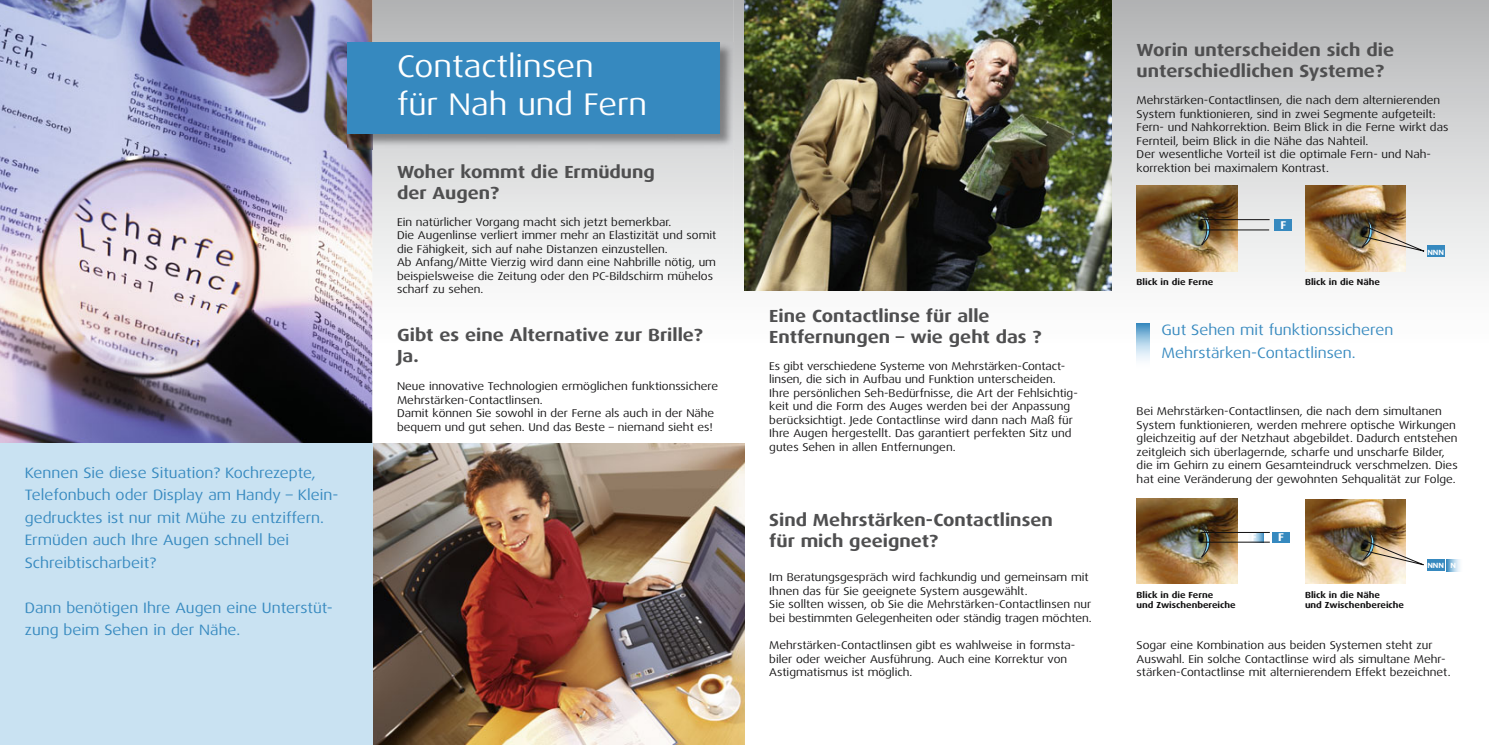
<style>
.page{position:relative;width:1489px;height:745px;background:#fff}
.page>*{position:absolute;margin:0;border:0;box-sizing:border-box;transform-origin:0 0}
.t1{font:31.25px/37.5px "Dax Wide";color:#fff}
.t2{font:700 17.5px/21px "Dax Wide";color:#4f4f50}
.t3{font:15px/22.5px "Dax Wide";color:#3689bf}
.t4{font:11.25px/13.5px "Dax Wide";color:#100f10}
.t5{font:700 11.25px "Dax Wide";color:#fff}
.t6{font:700 8.75px/10.5px "Dax Wide";color:#100f10}
.t7{font:700 7.5px "Dax Wide";color:#fff}
</style>
<div class="page">
<svg style="left:372px;top:0;width:361px;height:400px"></svg>
<svg style="left:733px;top:0;width:373px;height:291px"></svg>
<svg style="left:1106px;top:0;width:382px;height:361px"></svg>
<img style="left:372px;top:443px;width:372px;height:301px">
<img style="left:0;top:0;width:372px;height:443px">
<div style="left:0;top:443px;width:372px;height:301px;background:#c9e2f2"></div>
<img style="left:1136px;top:323px;width:13px;height:38px">
<img style="left:347px;top:42px;width:387px;height:107px">
<div style="left:347px;top:43px;width:372px;height:90px;background:#3689bf"></div>
<img style="left:744px;top:0;width:367px;height:290px">
<img style="left:1136px;top:186px;width:101px;height:85px">
<svg style="left:1201px;top:214px;width:8px;height:30px"></svg>
<hr style="left:1200px;top:219px;width:69px;height:1px;background:#100f10">
<hr style="left:1200px;top:229px;width:68px;height:1px;background:#100f10">
<div style="left:1273px;top:219px;width:18px;height:11px;background:#3689bf"></div>
<img style="left:1304px;top:186px;width:101px;height:85px">
<img style="left:1360px;top:218px;width:67px;height:34px">
<div style="left:1426px;top:245px;width:18px;height:12px;background:#3689bf"></div>
<img style="left:1136px;top:498px;width:101px;height:85px">
<svg style="left:1201px;top:526px;width:8px;height:30px"></svg>
<svg style="left:1251px;top:533px;width:12px;height:8px"></svg>
<hr style="left:1201px;top:532px;width:68px;height:1px;background:#100f10">
<hr style="left:1201px;top:541px;width:68px;height:1px;background:#100f10">
<div style="left:1272px;top:531px;width:17px;height:10px;background:#3689bf"></div>
<img style="left:1305px;top:499px;width:100px;height:84px">
<img style="left:1360px;top:530px;width:64px;height:35px">
<svg style="left:1446px;top:559px;width:14px;height:12px"></svg>
<div style="left:1426px;top:559px;width:18px;height:11px;background:#3689bf"></div>
<h3 class="t3" style="left:25px;top:461px;width:315px">Kennen Sie diese Situation? Kochrezepte, Telefonbuch oder Display am Handy – Klein&shy;gedrucktes ist nur mit Mühe zu entziffern.<br>Ermüden auch Ihre Augen schnell bei Schreibtisch arbeit?</h3>
<h3 class="t3" style="left:25px;top:596px;width:309px">Dann benötigen Ihre Augen eine Unterstüt&shy;zung beim Sehen in der Nähe.</h3>
<h1 class="t1" style="left:397px;top:49px;width:251px">Contactlinsen<br>für Nah und Fern</h1>
<h2 class="t2" style="left:397px;top:162px;width:259px">Woher kommt die Ermüdung der Augen?</h2>
<p class="t4" style="left:397px;top:215px;width:321px">Ein natürlicher Vorgang macht sich jetzt bemerkbar.<br>Die Augenlinse verliert immer mehr an Elastizität und somit die Fähigkeit, sich auf nahe Distanzen einzustellen.<br>Ab Anfang/Mitte Vierzig wird dann eine Nahbrille nötig, um beispielsweise die Zeitung oder den PC-Bildschirm mühelos scharf zu sehen.</p>
<h2 class="t2" style="left:397px;top:325px;width:307px">Gibt es eine Alternative zur Brille?<br>Ja.</h2>
<p class="t4" style="left:397px;top:380px;width:322px">Neue innovative Technologien ermöglichen funktions sichere Mehrstärken-Contactlinsen.<br>Damit können Sie sowohl in der Ferne als auch in der Nähe bequem und gut sehen. Und das Beste – niemand sieht es!</p>
<h2 class="t2" style="left:769px;top:305px;width:273px">Eine Contactlinse für alle<br>Entfernungen – wie geht das ?</h2>
<p class="t4" style="left:769px;top:359px;width:310px">Es gibt verschiedene Systeme von Mehrstärken-Contact&shy;linsen, die sich in Aufbau und Funktion unterscheiden.<br>Ihre persönlichen Seh-Bedürfnisse, die Art der Fehlsichtig&shy;keit und die Form des Auges werden bei der Anpassung berücksichtigt. Jede Contactlinse wird dann nach Maß für Ihre Augen hergestellt. Das garantiert perfekten Sitz und gutes Sehen in allen Entfernungen.</p>
<h2 class="t2" style="left:769px;top:509px;width:285px">Sind Mehrstärken-Contactlinsen für mich geeignet?</h2>
<p class="t4" style="left:769px;top:571px;width:324px">Im Beratungsgespräch wird fachkundig und gemeinsam mit Ihnen das für Sie geeignete System ausgewählt.<br>Sie sollten wissen, ob Sie die Mehrstärken-Contactlinsen nur bei bestimmten Gelegenheiten oder ständig tragen möchten.</p>
<p class="t4" style="left:769px;top:638px;width:307px">Mehrstärken-Contactlinsen gibt es wahlweise in formsta&shy;biler oder weicher Ausführung. Auch eine Korrektur von<br>Astigmatismus ist möglich.</p>
<h2 class="t2" style="left:1136px;top:40px;width:259px">Worin unterscheiden sich die unterschiedlichen Systeme?</h2>
<p class="t4" style="left:1136px;top:94px;width:313px">Mehrstärken-Contactlinsen, die nach dem alternierenden System funktionieren, sind in zwei Segmente aufgeteilt:<br>Fern- und Nahkorrektion. Beim Blick in die Ferne wirkt das Fernteil, beim Blick in die Nähe das Nahteil.<br>Der wesentliche Vorteil ist die optimale Fern- und Nah&shy;korrektion bei maximalem Kontrast.</p>
<p class="t5" style="left:1280px;top:219px;width:7px">F</p>
<p class="t6" style="left:1136px;top:276px;width:78px">Blick in die Ferne</p>
<p class="t6" style="left:1304px;top:276px;width:76px">Blick in die Nähe</p>
<h3 class="t3" style="left:1161px;top:319px;width:233px">Gut Sehen mit funktionssicheren<br>Mehrstärken-Contactlinsen.</h3>
<p class="t7" style="left:1427px;top:248px;width:18px">NNN</p>
<p class="t4" style="left:1136px;top:405px;width:322px">Bei Mehrstärken-Contactlinsen, die nach dem simultanen System funktionieren, werden mehrere optische Wirkungen gleichzeitig auf der Netzhaut abgebildet. Dadurch entstehen zeitgleich sich überlagernde, scharfe und unscharfe Bilder, die im Gehirn zu einem Gesamteindruck verschmelzen. Dies hat eine Veränderung der gewohnten Sehqualität zur Folge.</p>
<p class="t5" style="left:1250px;top:531px;width:7px">F</p>
<p class="t5" style="left:1278px;top:531px;width:7px">F</p>
<p class="t7" style="left:1427px;top:562px;width:30px">NNN N</p>
<p class="t6" style="left:1136px;top:589px;width:101px">Blick in die Ferne<br>und Zwischenbereiche</p>
<p class="t4" style="left:1136px;top:639px;width:315px">Sogar eine Kombination aus beiden Systemen steht zur<br>Auswahl. Ein solche Contactlinse wird als simultane Mehr&shy;stärken-Contactlinse mit alternierendem Effekt bezeichnet.</p>
<p class="t6" style="left:1304px;top:589px;width:101px">Blick in die Nähe<br>und Zwischenbereiche</p>
</div>
